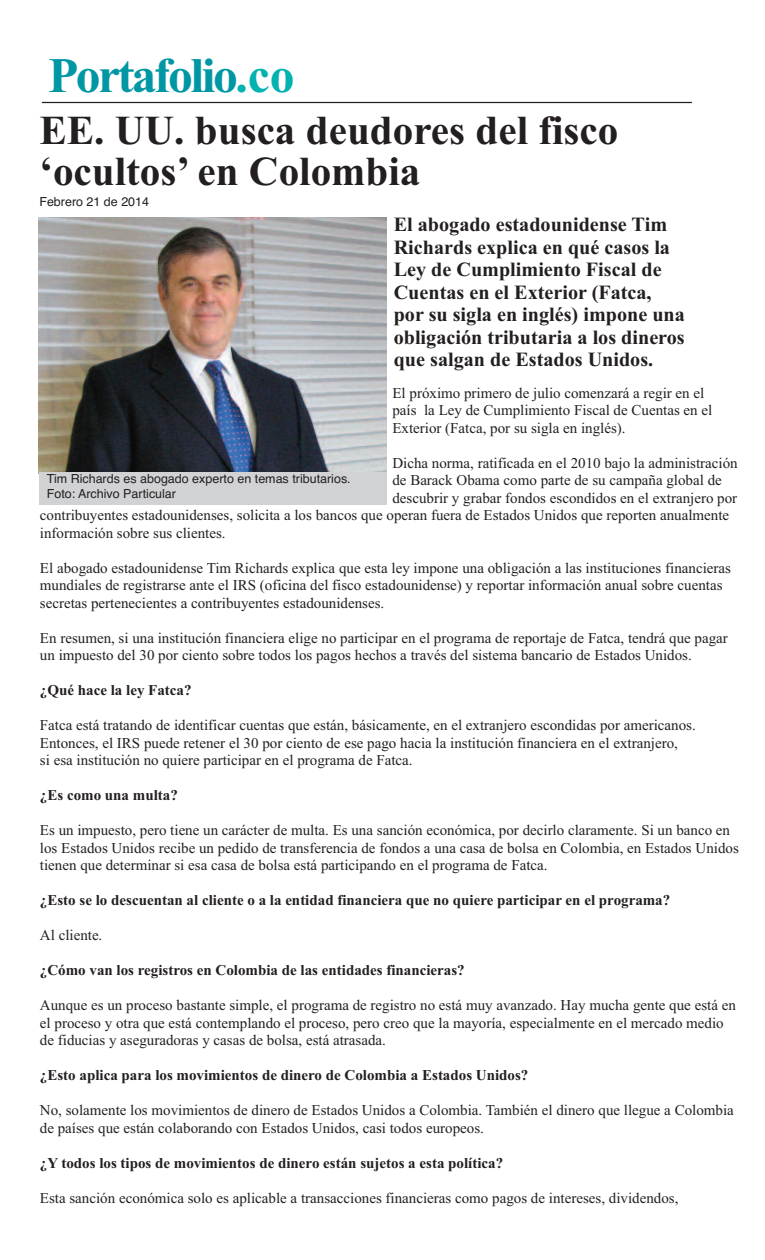
<style>
.page{position:relative;width:765px;height:1260px;background:#fff}
.page>*{position:absolute;margin:0;border:0;box-sizing:border-box;transform-origin:0 0}
.t1{font:700 49.62px "Times New Roman";letter-spacing:-.05em;color:#0097a4}
.t2{font:700 41.12px/41.1px "Times New Roman";color:#231f20}
.t3{font:700 20.12px/22.5px "Times New Roman";color:#231f20}
.t4{font:15px/17.5px "Times New Roman";color:#231f20}
.t5{font:700 15px "Times New Roman";color:#231f20}
.t6{font:12.5px/15px "Helvetica";color:#231f20}
.s1{color:#00b2b0}
</style>
<div class="page">
<img style="left:39px;top:218px;width:347px;height:254px">
<hr style="left:42px;top:102px;width:650px;height:1px;background:#231f20">
<div style="left:39px;top:472px;width:347px;height:33px;background:#d1d2d4"></div>
<h1 class="t1" style="left:48px;top:46px;width:248px">Portafolio<span class="s1">.co</span></h1>
<h2 class="t2" style="left:39px;top:109px;width:581px">EE. UU. busca deudores del fisco ‘ocultos’ en Colombia</h2>
<p class="t6" style="left:39px;top:194px;width:111px">Febrero 21 de 2014</p>
<h3 class="t3" style="left:394px;top:213px;width:293px">El abogado estadounidense Tim<br>Richards explica en qué casos la<br>Ley de Cumplimiento Fiscal de<br>Cuentas en el Exterior (Fatca, por su sigla en inglés) impone una obligación tributaria a los dineros que salgan de Estados Unidos.</h3>
<p class="t4" style="left:392px;top:384px;width:321px">El próximo primero de julio comenzará a regir en el país la Ley de Cumplimiento Fiscal de Cuentas en el<br>Exterior (Fatca, por su sigla en inglés).</p>
<p class="t4" style="left:392px;top:454px;width:347px">Dicha norma, ratificada en el 2010 bajo la administración</p>
<p class="t4" style="left:392px;top:471px;width:331px">de Barack Obama como parte de su campaña global de</p>
<p class="t4" style="left:392px;top:489px;width:346px">descubrir y grabar fondos escondidos en el extranjero por</p>
<p class="t4" style="left:40px;top:506px;width:691px">contribuyentes estadounidenses, solicita a los bancos que operan fuera de Estados Unidos que reporten anualmente</p>
<p class="t4" style="left:40px;top:524px;width:187px">información sobre sus clientes.</p>
<p class="t4" style="left:40px;top:559px;width:693px">El abogado estadounidense Tim Richards explica que esta ley impone una obligación a las instituciones financieras mundiales de registrarse ante el IRS (oficina del fisco estadounidense) y reportar información anual sobre cuentas secretas pertenecientes a contribuyentes estadounidenses.</p>
<p class="t4" style="left:40px;top:629px;width:690px">En resumen, si una institución financiera elige no participar en el programa de reportaje de Fatca, tendrá que pagar un impuesto del 30 por ciento sobre todos los pagos hechos a través del sistema bancario de Estados Unidos.</p>
<p class="t5" style="left:40px;top:681px;width:153px">¿Qué hace la ley Fatca?</p>
<p class="t4" style="left:40px;top:716px;width:657px">Fatca está tratando de identificar cuentas que están, básicamente, en el extranjero escondidas por americanos.<br>Entonces, el IRS puede retener el 30 por ciento de ese pago hacia la institución financiera en el extranjero,<br>si esa institución no quiere participar en el programa de Fatca.</p>
<p class="t5" style="left:40px;top:786px;width:139px">¿Es como una multa?</p>
<p class="t4" style="left:40px;top:821px;width:700px">Es un impuesto, pero tiene un carácter de multa. Es una sanción económica, por decirlo claramente. Si un banco en los Estados Unidos recibe un pedido de transferencia de fondos a una casa de bolsa en Colombia, en Estados Unidos tienen que determinar si esa casa de bolsa está participando en el programa de Fatca.</p>
<p class="t5" style="left:40px;top:891px;width:632px">¿Esto se lo descuentan al cliente o a la entidad financiera que no quiere participar en el programa?</p>
<p class="t4" style="left:40px;top:926px;width:64px">Al cliente.</p>
<p class="t5" style="left:40px;top:961px;width:426px">¿Cómo van los registros en Colombia de las entidades financieras?</p>
<p class="t4" style="left:40px;top:996px;width:698px">Aunque es un proceso bastante simple, el programa de registro no está muy avanzado. Hay mucha gente que está en el proceso y otra que está contemplando el proceso, pero creo que la mayoría, especialmente en el mercado medio de fiducias y aseguradoras y casas de bolsa, está atrasada.</p>
<p class="t5" style="left:40px;top:1066px;width:490px">¿Esto aplica para los movimientos de dinero de Colombia a Estados Unidos?</p>
<p class="t4" style="left:40px;top:1101px;width:695px">No, solamente los movimientos de dinero de Estados Unidos a Colombia. También el dinero que llegue a Colombia de países que están colaborando con Estados Unidos, casi todos europeos.</p>
<p class="t5" style="left:40px;top:1154px;width:465px">¿Y todos los tipos de movimientos de dinero están sujetos a esta política?</p>
<p class="t4" style="left:40px;top:1189px;width:640px">Esta sanción económica solo es aplicable a transacciones financieras como pagos de intereses, dividendos,</p>
<p class="t6" style="left:47px;top:471px;width:305px">Tim Richards es abogado experto en temas tributarios.<br>Foto: Archivo Particular</p>
</div>
